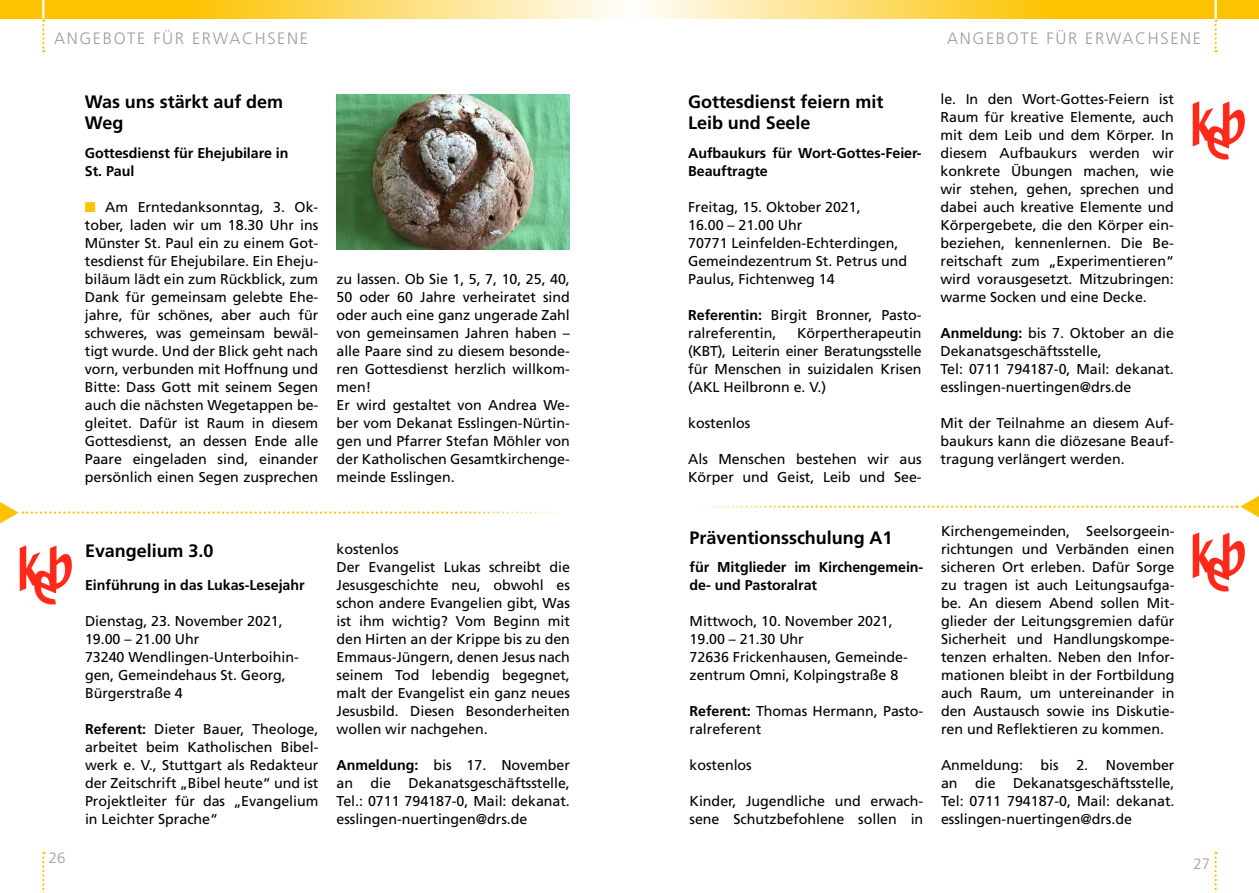
<style>
.page{position:relative;width:1259px;height:893px;background:#fff}
.page>*{position:absolute;margin:0;border:0;box-sizing:border-box;transform-origin:0 0}
.t1{font:700 18px/21.6px "Frutiger";letter-spacing:-.005em;color:#000}
.t2{font:300 16.5px "Frutiger";letter-spacing:.1em;color:#9d9d9c}
.t3{font:300 15px "Frutiger";color:#9d9d9c}
.t4{font:14.25px/18px "Frutiger";letter-spacing:-.005em;color:#000}
.t5{font:700 14.25px/18px "Frutiger";letter-spacing:-.005em;color:#000}
.s1{color:#fdc300}
.s2{font-weight:700}
</style>
<div class="page">
<svg style="left:42px;top:852px;width:2px;height:41px"></svg>
<svg style="left:1214px;top:852px;width:2px;height:41px"></svg>
<svg style="left:0;top:0;width:614px;height:18px"></svg>
<svg style="left:645px;top:0;width:614px;height:18px"></svg>
<svg style="left:42px;top:0;width:2px;height:52px"></svg>
<svg style="left:1214px;top:0;width:2px;height:52px"></svg>
<img style="left:336px;top:94px;width:234px;height:156px">
<img style="left:1192px;top:101px;width:53px;height:59px">
<img style="left:19px;top:545px;width:53px;height:60px">
<img style="left:1192px;top:532px;width:53px;height:60px">
<svg style="left:695px;top:496px;width:564px;height:21px"></svg>
<svg style="left:0;top:502px;width:564px;height:21px"></svg>
<p class="t2" style="left:54px;top:29px;width:255px">ANGEBOTE FÜR ERWACHSENE</p>
<p class="t2" style="left:947px;top:29px;width:255px">ANGEBOTE FÜR ERWACHSENE</p>
<p class="t1" style="left:85px;top:91px;width:200px">Was uns stärkt auf dem<br>Weg</p>
<p class="t5" style="left:85px;top:144px;width:205px">Gottesdienst für Ehejubilare in<br>St. Paul</p>
<p class="t4" style="left:85px;top:198px;width:235px;text-align:justify"><span class="s1">■</span> Am Erntedanksonntag, 3. Ok&shy;tober, laden wir um 18.30 Uhr ins Münster St. Paul ein zu einem Got&shy;tesdienst für Ehejubilare. Ein Eheju&shy;biläum lädt ein zum Rückblick, zum Dank für gemeinsam gelebte Ehe&shy;jahre, für schönes, aber auch für schweres, was gemeinsam bewäl&shy;tigt wurde. Und der Blick geht nach vorn, verbunden mit Hoffnung und Bitte: Dass Gott mit seinem Segen auch die nächsten Wegetappen be&shy;gleitet. Dafür ist Raum in diesem Gottesdienst, an dessen Ende alle Paare eingeladen sind, einander persönlich einen Segen zusprechen</p>
<p class="t4" style="left:336px;top:270px;width:235px">zu lassen. Ob Sie 1, 5, 7, 10, 25, 40,<br>50 oder 60 Jahre verheiratet sind oder auch eine ganz ungerade Zahl von gemeinsamen Jahren haben – alle Paare sind zu diesem besonde&shy;ren Gottesdienst herzlich willkom&shy;men!<br>Er wird gestaltet von Andrea We&shy;ber vom Dekanat Esslingen-Nürtin&shy;gen und Pfarrer Stefan Möhler von der Katholischen Gesamtkirchenge&shy;meinde Esslingen.</p>
<p class="t3" style="left:49px;top:849px;width:18px">26</p>
<p class="t1" style="left:85px;top:540px;width:130px">Evangelium 3.0</p>
<p class="t5" style="left:85px;top:576px;width:221px">Einführung in das Lukas-Lesejahr</p>
<p class="t4" style="left:85px;top:612px;width:215px">Dienstag, 23. November 2021,<br>19.00 – 21.00 Uhr<br>73240 Wendlingen-Unterboihin&shy;gen, Gemeindehaus St. Georg,<br>Bürgerstraße 4</p>
<p class="t4" style="left:85px;top:720px;width:235px;text-align:justify"><span class="s2">Referent:</span> Dieter Bauer, Theologe, arbeitet beim Katholischen Bibel&shy;werk e. V., Stuttgart als Redakteur der Zeitschrift „Bibel heute“ und ist Projektleiter für das „Evangelium in Leichter Sprache“</p>
<p class="t4" style="left:336px;top:540px;width:235px">kostenlos<br>Der Evangelist Lukas schreibt die<br>Jesusgeschichte neu, obwohl es schon andere Evangelien gibt, Was ist ihm wichtig? Vom Beginn mit den Hirten an der Krippe bis zu den<br>Emmaus-Jüngern, denen Jesus nach seinem Tod lebendig begegnet, malt der Evangelist ein ganz neues<br>Jesusbild. Diesen Besonderheiten wollen wir nachgehen.</p>
<p class="t4" style="left:336px;top:756px;width:235px;text-align:justify"><span class="s2">Anmeldung:</span> bis 17. November an die Dekanatsgeschäftsstelle, Tel.: 0711 794187-0, Mail: dekanat. esslingen-nuertingen@drs.de</p>
<p class="t1" style="left:688px;top:91px;width:197px">Gottesdienst feiern mit<br>Leib und Seele</p>
<p class="t5" style="left:688px;top:144px;width:235px">Aufbaukurs für Wort-Gottes-Feier-<br>Beauftragte</p>
<p class="t4" style="left:688px;top:198px;width:220px">Freitag, 15. Oktober 2021,<br>16.00 – 21.00 Uhr<br>70771 Leinfelden-Echterdingen,<br>Gemeindezentrum St. Petrus und<br>Paulus, Fichtenweg 14</p>
<p class="t4" style="left:688px;top:306px;width:235px"><span class="s2">Referentin:</span> Birgit Bronner, Pasto&shy;ralreferentin,</p>
<p class="t4" style="left:688px;top:324px;width:235px;text-align:justify;text-indent:109px">Körpertherapeutin (KBT), Leiterin einer Beratungsstelle für Menschen in suizidalen Krisen (AKL Heilbronn e. V.)</p>
<p class="t4" style="left:688px;top:414px;width:64px">kostenlos</p>
<p class="t4" style="left:688px;top:450px;width:235px">Als Menschen bestehen wir aus<br>Körper und Geist, Leib und See-</p>
<p class="t1" style="left:689px;top:527px;width:204px">Präventionsschulung A1</p>
<p class="t5" style="left:689px;top:558px;width:235px">für Mitglieder im Kirchengemein&shy;de- und Pastoralrat</p>
<p class="t4" style="left:689px;top:612px;width:220px">Mittwoch, 10. November 2021,<br>19.00 – 21.30 Uhr<br>72636 Frickenhausen, Gemeinde&shy;zentrum Omni, Kolpingstraße 8</p>
<p class="t4" style="left:689px;top:702px;width:235px"><span class="s2">Referent:</span> Thomas Hermann, Pasto&shy;ralreferent</p>
<p class="t4" style="left:689px;top:756px;width:64px">kostenlos</p>
<p class="t4" style="left:689px;top:792px;width:235px">Kinder, Jugendliche und erwach&shy;sene Schutzbefohlene sollen in</p>
<p class="t4" style="left:940px;top:90px;width:235px;text-align:justify">le. In den Wort-Gottes-Feiern ist Raum für kreative Elemente, auch mit dem Leib und dem Körper. In diesem Aufbaukurs werden wir konkrete Übungen machen, wie wir stehen, gehen, sprechen und dabei auch kreative Elemente und Körpergebete, die den Körper ein&shy;beziehen, kennenlernen. Die Be&shy;reitschaft zum „Experimentieren“ wird vorausgesetzt. Mitzubringen: warme Socken und eine Decke.</p>
<p class="t4" style="left:940px;top:324px;width:235px"><span class="s2">Anmeldung:</span> bis 7. Oktober an die<br>Dekanatsgeschäftsstelle,<br>Tel: 0711 794187-0, Mail: dekanat. esslingen-nuertingen@drs.de</p>
<p class="t4" style="left:940px;top:414px;width:235px;text-align:justify">Mit der Teilnahme an diesem Auf&shy;baukurs kann die diözesane Beauf&shy;tragung verlängert werden.</p>
<p class="t4" style="left:941px;top:522px;width:235px;text-align:justify">Kirchengemeinden, Seelsorgeein&shy;richtungen und Verbänden einen sicheren Ort erleben. Dafür Sorge zu tragen ist auch Leitungsaufga&shy;be. An diesem Abend sollen Mit&shy;glieder der Leitungsgremien dafür Sicherheit und Handlungskompe&shy;tenzen erhalten. Neben den Infor&shy;mationen bleibt in der Fortbildung auch Raum, um untereinander in den Austausch sowie ins Diskutie&shy;ren und Reflektieren zu kommen.</p>
<p class="t4" style="left:941px;top:756px;width:235px;text-align:justify">Anmeldung: bis 2. November an die Dekanatsgeschäftsstelle, Tel: 0711 794187-0, Mail: dekanat. esslingen-nuertingen@drs.de</p>
<p class="t3" style="left:1193px;top:855px;width:18px">27</p>
</div>
